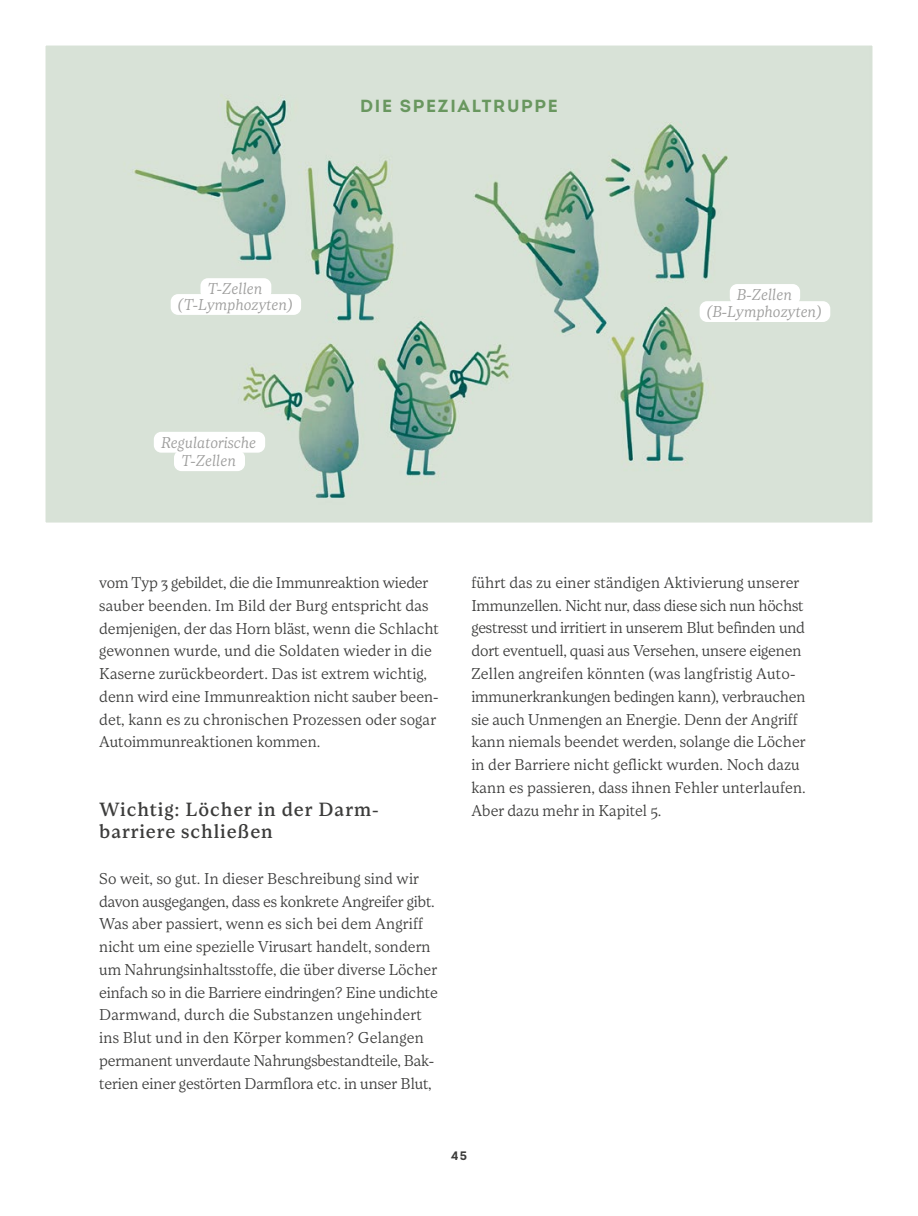
<style>
.page{position:relative;width:918px;height:1216px;background:#fff}
.page>*{position:absolute;margin:0;border:0;box-sizing:border-box;transform-origin:0 0}
.t1{font:500 19.25px/22.8px "Loretta";letter-spacing:.05em;color:#3c3c3b}
.t2{font:700 17.5px "Intro";letter-spacing:.1em;color:#69975f}
.t3{font:300 15.75px/22.8px "Loretta";color:#3c3c3b}
.t4{font:italic 300 15.75px/17.2px "Loretta";color:#9d9d9c;text-align:center}
.t5{font:700 12.25px "Intro";color:#3c3c3b}
</style>
<div class="page">
<img style="left:47px;top:47px;width:824px;height:474px">
<div style="left:730px;top:284px;width:70px;height:21px;background:#fff;border-radius:7px"></div>
<div style="left:699px;top:301px;width:131px;height:21px;background:#fff;border-radius:7px"></div>
<div style="left:171px;top:294px;width:130px;height:21px;background:#fff;border-radius:7px"></div>
<div style="left:200px;top:278px;width:71px;height:21px;background:#fff;border-radius:7px"></div>
<div style="left:174px;top:450px;width:71px;height:21px;background:#fff;border-radius:7px"></div>
<div style="left:154px;top:432px;width:111px;height:20px;background:#fff;border-radius:7px"></div>
<p class="t4" style="left:208px;top:280px;width:56px">T-Zellen</p>
<p class="t4" style="left:178px;top:296px;width:116px">(T-Lymphozyten)</p>
<p class="t4" style="left:161px;top:434px;width:97px">Regulatorische</p>
<p class="t4" style="left:181px;top:452px;width:56px">T-Zellen</p>
<p class="t2" style="left:360px;top:95px;width:199px">DIE SPEZIALTRUPPE</p>
<p class="t4" style="left:707px;top:286px;width:116px">B-Zellen (B-Lymphozyten)</p>
<p class="t3" style="left:99px;top:571px;width:341px">vom Typ 3 gebildet, die die Immunreaktion wieder sauber beenden. Im Bild der Burg entspricht das demjenigen, der das Horn bläst, wenn die Schlacht gewonnen wurde, und die Soldaten wieder in die Kaserne zurückbeordert. Das ist extrem wichtig, denn wird eine Immunreaktion nicht sauber been&shy;det, kann es zu chronischen Prozessen oder sogar Autoimmunreaktionen kommen.</p>
<p class="t1" style="left:99px;top:798px;width:281px">Wichtig: Löcher in der Darm&shy;barriere schließen</p>
<p class="t3" style="left:99px;top:867px;width:340px">So weit, so gut. In dieser Beschreibung sind wir davon ausgegangen, dass es konkrete Angreifer gibt.<br>Was aber passiert, wenn es sich bei dem Angriff nicht um eine spezielle Virusart handelt, sondern um Nahrungsinhaltsstoffe, die über diverse Löcher einfach so in die Barriere eindringen? Eine undichte Darmwand, durch die Substanzen ungehindert ins Blut und in den Körper kommen? Gelangen permanent unverdaute Nahrungsbestandteile, Bak&shy;terien einer gestörten Darmflora etc. in unser Blut,</p>
<p class="t3" style="left:471px;top:571px;width:336px">führt das zu einer ständigen Aktivierung unserer Immunzellen. Nicht nur, dass diese sich nun höchst gestresst und irritiert in unserem Blut befinden und dort eventuell, quasi aus Versehen, unsere eigenen Zellen angreifen könnten (was langfristig Auto&shy;immunerkrankungen bedingen kann), verbrauchen sie auch Unmengen an Energie. Denn der Angriff kann niemals beendet werden, solange die Löcher in der Barriere nicht geflickt wurden. Noch dazu kann es passieren, dass ihnen Fehler unterlaufen.<br>Aber dazu mehr in Kapitel 5.</p>
<p class="t5" style="left:451px;top:1147px;width:18px">45</p>
</div>
